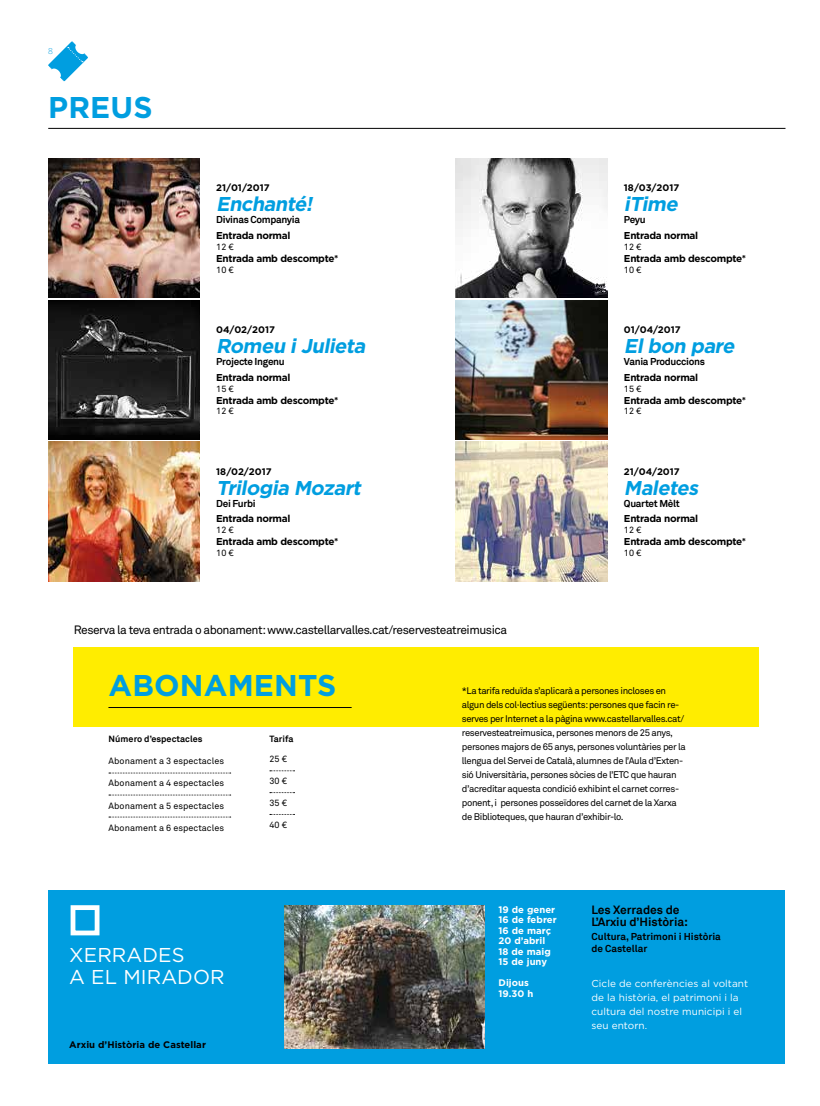
<style>
.page{position:relative;width:820px;height:1106px;background:#fff}
.page>*{position:absolute;margin:0;border:0;box-sizing:border-box;transform-origin:0 0}
.t1{font:700 30px "Gotham";letter-spacing:.005em;color:#009ee0}
.t2{font:italic 700 20px "Gotham";color:#009ee0}
.t3{font:20px/22px "Gotham";letter-spacing:.005em;color:#fff}
.t4{font:12px "Akkurat Pro";letter-spacing:-.04em;color:#000}
.t5{font:700 12px/12px "Akkurat";color:#000}
.t6{font:700 10px "Gotham";letter-spacing:-.03em;color:#000}
.t7{font:10px/14px "Gotham";letter-spacing:.005em;color:#fff}
.t8{font:700 10px "Akkurat";letter-spacing:-.03em;color:#000}
.t9{font:700 10px/12px "Akkurat";color:#000}
.t10{font:9.5px/14px "Akkurat Pro";letter-spacing:-.04em;color:#000}
.t11{font:700 9.5px "Gotham";letter-spacing:.005em;color:#000}
.t12{font:700 9.5px/10.5px "Gotham";letter-spacing:.005em;color:#fff}
.t13{font:9px "Akkurat Pro";letter-spacing:.005em;color:#000}
.t14{font:700 9px "Akkurat";letter-spacing:.005em;color:#000}
.t15{font:300 8px "Benton Sans";color:#009ee0}
</style>
<div class="page">
<hr style="left:48px;top:128px;width:737px;height:1px;background:#000">
<img style="left:48px;top:158px;width:152px;height:139px">
<img style="left:48px;top:300px;width:152px;height:139px">
<img style="left:48px;top:442px;width:152px;height:139px">
<img style="left:455px;top:158px;width:152px;height:140px">
<img style="left:455px;top:300px;width:152px;height:139px">
<img style="left:455px;top:442px;width:152px;height:139px">
<div style="left:74px;top:646px;width:684px;height:80px;background:#ffed00"></div>
<svg style="left:109px;top:772px;width:122px;height:1px"></svg>
<svg style="left:109px;top:794px;width:122px;height:1px"></svg>
<svg style="left:109px;top:816px;width:122px;height:1px"></svg>
<svg style="left:270px;top:770px;width:24px;height:1px"></svg>
<svg style="left:270px;top:792px;width:24px;height:1px"></svg>
<svg style="left:270px;top:814px;width:24px;height:1px"></svg>
<hr style="left:108px;top:707px;width:243px;height:1px;background:#000">
<svg style="left:48px;top:41px;width:40px;height:40px"></svg>
<div style="left:48px;top:889px;width:736px;height:174px;background:#009ee0"></div>
<div style="left:71px;top:905px;width:28px;height:30px;border:5px solid #fff"></div>
<img style="left:284px;top:905px;width:200px;height:143px">
<p class="t15" style="left:48px;top:46px;width:6px">8</p>
<h1 class="t1" style="left:48px;top:87px;width:103px">PREUS</h1>
<p class="t11" style="left:216px;top:182px;width:55px">21/01/2017</p>
<h2 class="t2" style="left:216px;top:191px;width:102px">Enchanté!</h2>
<p class="t8" style="left:216px;top:213px;width:85px">Divinas Companyia</p>
<p class="t6" style="left:216px;top:229px;width:76px">Entrada normal</p>
<p class="t13" style="left:216px;top:241px;width:19px">12 €</p>
<p class="t6" style="left:216px;top:251px;width:124px">Entrada amb descompte*</p>
<p class="t13" style="left:216px;top:264px;width:19px">10 €</p>
<p class="t11" style="left:216px;top:323px;width:60px">04/02/2017</p>
<h2 class="t2" style="left:216px;top:333px;width:155px">Romeu iJulieta</h2>
<p class="t8" style="left:216px;top:355px;width:70px">Projecte Ingenu</p>
<p class="t6" style="left:216px;top:370px;width:76px">Entrada normal</p>
<p class="t13" style="left:216px;top:383px;width:19px">15 €</p>
<p class="t6" style="left:216px;top:393px;width:124px">Entrada amb descompte*</p>
<p class="t13" style="left:216px;top:406px;width:19px">12 €</p>
<p class="t11" style="left:216px;top:465px;width:57px">18/02/2017</p>
<h2 class="t2" style="left:216px;top:474px;width:151px">Trilogia Mozart</h2>
<p class="t8" style="left:216px;top:497px;width:41px">Dei Furbi</p>
<p class="t6" style="left:216px;top:512px;width:76px">Entrada normal</p>
<p class="t13" style="left:216px;top:525px;width:19px">12 €</p>
<p class="t6" style="left:216px;top:535px;width:124px">Entrada amb descompte*</p>
<p class="t13" style="left:216px;top:547px;width:19px">10 €</p>
<p class="t4" style="left:74px;top:622px;width:434px">Reserva la teva entrada o abonament: www.castellarvalles.cat/reservesteatreimusica</p>
<p class="t11" style="left:623px;top:182px;width:57px">18/03/2017</p>
<h2 class="t2" style="left:623px;top:191px;width:60px">iTime</h2>
<p class="t8" style="left:623px;top:213px;width:23px">Peyu</p>
<p class="t6" style="left:623px;top:229px;width:76px">Entrada normal</p>
<p class="t13" style="left:623px;top:241px;width:19px">12 €</p>
<p class="t6" style="left:623px;top:251px;width:124px">Entrada amb descompte*</p>
<p class="t13" style="left:623px;top:264px;width:19px">10 €</p>
<p class="t11" style="left:623px;top:323px;width:58px">01/04/2017</p>
<h2 class="t2" style="left:623px;top:333px;width:116px">Elbon pare</h2>
<p class="t8" style="left:623px;top:355px;width:83px">Vania Produccions</p>
<p class="t6" style="left:623px;top:370px;width:76px">Entrada normal</p>
<p class="t13" style="left:623px;top:383px;width:19px">15 €</p>
<p class="t6" style="left:623px;top:393px;width:124px">Entrada amb descompte*</p>
<p class="t13" style="left:623px;top:406px;width:19px">12 €</p>
<p class="t11" style="left:623px;top:465px;width:57px">21/04/2017</p>
<h2 class="t2" style="left:623px;top:474px;width:80px">Maletes</h2>
<p class="t8" style="left:623px;top:497px;width:57px">Quartet Mèlt</p>
<p class="t6" style="left:623px;top:512px;width:76px">Entrada normal</p>
<p class="t13" style="left:623px;top:525px;width:19px">12 €</p>
<p class="t6" style="left:623px;top:535px;width:124px">Entrada amb descompte*</p>
<p class="t13" style="left:623px;top:547px;width:19px">10 €</p>
<h1 class="t1" style="left:108px;top:665px;width:48px">Abonament</h1>
<h1 class="t1" style="left:317px;top:665px;width:21px">s</h1>
<p class="t14" style="left:108px;top:733px;width:95px">Número d’espectacles</p>
<p class="t13" style="left:108px;top:756px;width:117px">Abonament a 3 espectacles</p>
<p class="t13" style="left:108px;top:778px;width:117px">Abonament a 4 espectacles</p>
<p class="t13" style="left:108px;top:800px;width:117px">Abonament a 5 espectacles</p>
<p class="t13" style="left:108px;top:822px;width:117px">Abonament a 6 espectacles</p>
<p class="t14" style="left:269px;top:733px;width:26px">Tarifa</p>
<p class="t13" style="left:269px;top:754px;width:19px">25 €</p>
<p class="t13" style="left:269px;top:775px;width:19px">30 €</p>
<p class="t13" style="left:269px;top:797px;width:19px">35 €</p>
<p class="t13" style="left:269px;top:819px;width:19px">40 €</p>
<h2 class="t3" style="left:69px;top:943px;width:157px">XERRADES<br>A EL MIRADOR</h2>
<p class="t11" style="left:69px;top:1038px;width:138px">Arxiu d’Història de Castellar</p>
<p class="t10" style="left:461px;top:684px;width:225px">*La tarifa reduïda s’aplicarà a persones incloses en algun dels col·lectius següents: persones que facin re&shy;serves per Internet a la pàgina www.castellarvalles.cat/ reservesteatreimusica, persones menors de 25 anys, persones majors de 65 anys, persones voluntàries per la llengua del Servei de Català, alumnes de l’Aula d’Exten&shy;sió Universitària, persones sòcies de l’ETC que hauran d’acreditar aquesta condició exhibint el carnet corres&shy;ponent, i persones posseïdores del carnet de la Xarxa de Biblioteques, que hauran d’exhibir-lo.</p>
<p class="t12" style="left:498px;top:904px;width:60px">19 de gener<br>16 de febrer<br>16 de març<br>20 d’abril<br>18 de maig<br>15 de juny</p>
<p class="t12" style="left:498px;top:977px;width:36px">Dijous<br>19.30 h</p>
<p class="t5" style="left:591px;top:903px;width:98px">Les Xerrades de<br>L’Arxiu d’Història:</p>
<p class="t9" style="left:591px;top:930px;width:131px">Cultura, Patrimoni i Història de Castellar</p>
<p class="t7" style="left:591px;top:976px;width:158px">Cicle de conferències al voltant de la història, el patrimoni i la cultura del nostre municipi i el seu entorn.</p>
</div>
